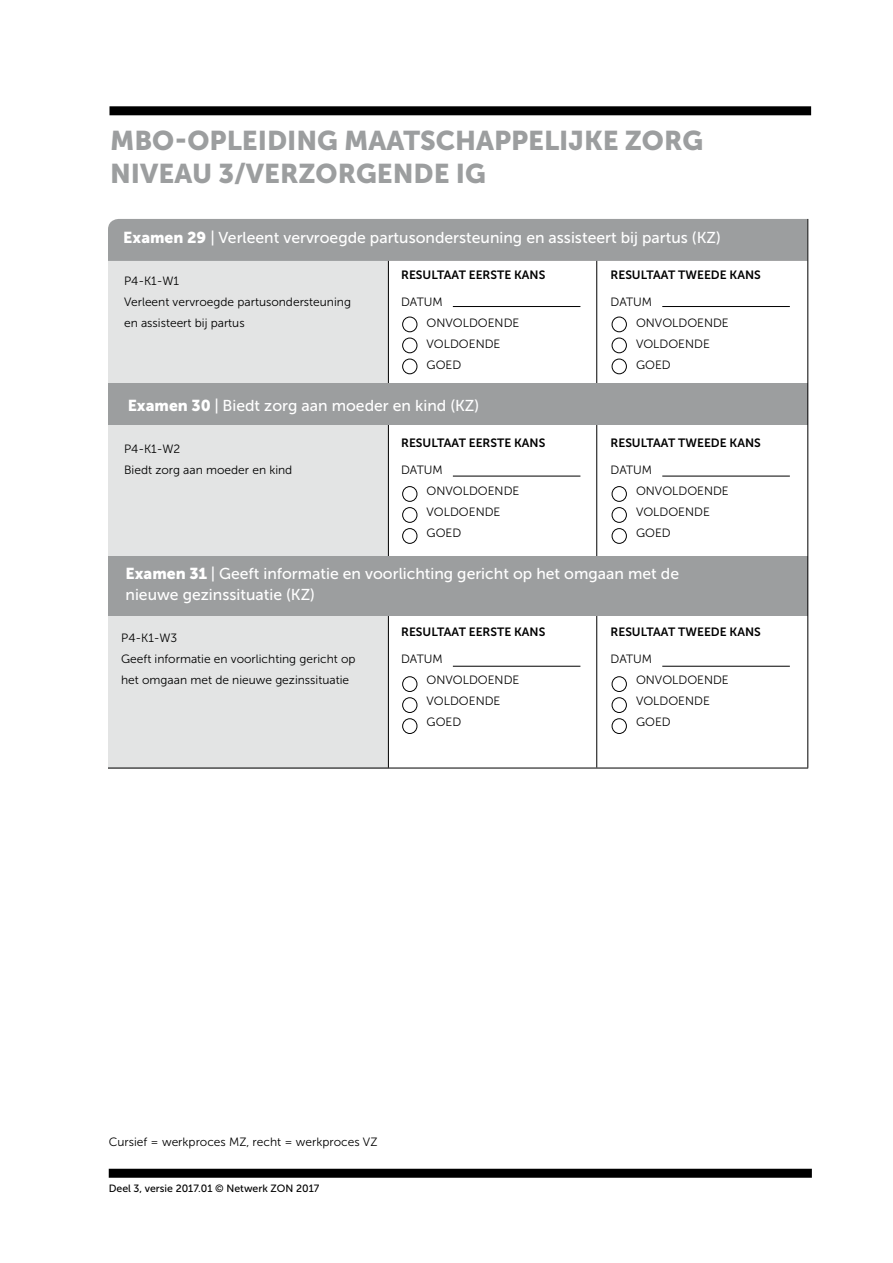
<style>
.page{position:relative;width:893px;height:1263px;background:#fff}
.page>*{position:absolute;margin:0;border:0;box-sizing:border-box;transform-origin:0 0}
.t1{font:27px/32.4px "Museo Sans 900";color:#9c9e9f}
.t2{font:15.75px/21px "Museo Sans 500";color:#fff}
.t3{font:12px/21px "Museo Sans 300";color:#000}
.t4{font:12px "Museo Sans 700";color:#000}
.t5{font:10.5px "Museo Sans 500";color:#000}
.s1{font-family:"Museo Sans 900"}
</style>
<div class="page">
<div style="left:109px;top:1169px;width:703px;height:9px;background:#000"></div>
<hr style="left:596px;top:243px;width:1px;height:524px;background:#000">
<div style="left:108px;top:247px;width:280px;height:521px;background:#e3e4e4"></div>
<hr style="left:453px;top:306px;width:127px;height:1px;background:#000">
<div style="left:402px;top:317px;width:15px;height:15px;border:1px solid #000;border-radius:50%"></div>
<div style="left:402px;top:338px;width:15px;height:15px;border:1px solid #000;border-radius:50%"></div>
<div style="left:402px;top:359px;width:15px;height:15px;border:1px solid #000;border-radius:50%"></div>
<hr style="left:662px;top:306px;width:128px;height:1px;background:#000">
<div style="left:612px;top:317px;width:15px;height:15px;border:1px solid #000;border-radius:50%"></div>
<div style="left:612px;top:338px;width:15px;height:15px;border:1px solid #000;border-radius:50%"></div>
<div style="left:612px;top:359px;width:15px;height:15px;border:1px solid #000;border-radius:50%"></div>
<hr style="left:388px;top:240px;width:1px;height:528px;background:#000">
<div style="left:108px;top:383px;width:700px;height:42px;background:#9c9e9f"></div>
<div style="left:109px;top:106px;width:702px;height:9px;background:#000"></div>
<hr style="left:453px;top:476px;width:127px;height:1px;background:#000">
<div style="left:402px;top:486px;width:15px;height:16px;border:1px solid #000;border-radius:50%"></div>
<div style="left:402px;top:507px;width:15px;height:16px;border:1px solid #000;border-radius:50%"></div>
<div style="left:402px;top:528px;width:15px;height:16px;border:1px solid #000;border-radius:50%"></div>
<hr style="left:662px;top:476px;width:128px;height:1px;background:#000">
<div style="left:612px;top:486px;width:15px;height:16px;border:1px solid #000;border-radius:50%"></div>
<div style="left:612px;top:507px;width:15px;height:16px;border:1px solid #000;border-radius:50%"></div>
<div style="left:612px;top:528px;width:15px;height:16px;border:1px solid #000;border-radius:50%"></div>
<hr style="left:453px;top:666px;width:127px;height:1px;background:#000">
<div style="left:402px;top:676px;width:15px;height:16px;border:1px solid #000;border-radius:50%"></div>
<div style="left:402px;top:697px;width:15px;height:16px;border:1px solid #000;border-radius:50%"></div>
<div style="left:402px;top:718px;width:15px;height:16px;border:1px solid #000;border-radius:50%"></div>
<hr style="left:662px;top:666px;width:128px;height:1px;background:#000">
<div style="left:612px;top:676px;width:15px;height:16px;border:1px solid #000;border-radius:50%"></div>
<div style="left:612px;top:697px;width:15px;height:16px;border:1px solid #000;border-radius:50%"></div>
<div style="left:612px;top:718px;width:15px;height:16px;border:1px solid #000;border-radius:50%"></div>
<hr style="left:108px;top:768px;width:700px;height:1px;background:#000">
<div style="left:108px;top:219px;width:699px;height:42px;background:#9c9e9f"></div>
<div style="left:109px;top:556px;width:699px;height:60px;background:#9c9e9f"></div>
<hr style="left:807px;top:219px;width:1px;height:549px;background:#000">
<h1 class="t1" style="left:110px;top:124px;width:595px">MBO-OPLEIDING MAATSCHAPPELIJKE ZORG<br>NIVEAU 3/VERZORGENDE IG</h1>
<h2 class="t2" style="left:123px;top:227px;width:599px"><span class="s1">Examen 29</span> | Verleent vervroegde partusondersteuning en assisteert bij partus (KZ)</h2>
<p class="t3" style="left:124px;top:270px;width:228px">P4-K1-W1<br>Verleent vervroegde partusondersteuning en assisteert bij partus</p>
<p class="t4" style="left:401px;top:268px;width:146px">RESULTAAT EERSTE KANS</p>
<p class="t3" style="left:427px;top:291px;width:94px;text-indent:-26px">DATUM<br>ONVOLDOENDE<br>VOLDOENDE<br>GOED</p>
<h2 class="t2" style="left:128px;top:395px;width:353px"><span class="s1">Examen 30</span> | Biedt zorg aan moeder en kind (KZ)</h2>
<p class="t3" style="left:124px;top:438px;width:170px">P4-K1-W2<br>Biedt zorg aan moeder en kind</p>
<p class="t4" style="left:401px;top:436px;width:146px">RESULTAAT EERSTE KANS</p>
<p class="t3" style="left:427px;top:459px;width:94px;text-indent:-26px">DATUM<br>ONVOLDOENDE<br>VOLDOENDE<br>GOED</p>
<p class="t4" style="left:610px;top:268px;width:152px">RESULTAAT TWEEDE KANS</p>
<p class="t3" style="left:636px;top:291px;width:94px;text-indent:-26px">DATUM<br>ONVOLDOENDE<br>VOLDOENDE<br>GOED</p>
<p class="t4" style="left:610px;top:436px;width:152px">RESULTAAT TWEEDE KANS</p>
<p class="t3" style="left:636px;top:459px;width:94px;text-indent:-26px">DATUM<br>ONVOLDOENDE<br>VOLDOENDE<br>GOED</p>
<h2 class="t2" style="left:126px;top:563px;width:555px"><span class="s1">Examen 31</span> | Geeft informatie en voorlichting gericht op het omgaan met de nieuwe gezinssituatie (KZ)</h2>
<p class="t3" style="left:121px;top:627px;width:236px">P4-K1-W3<br>Geeft informatie en voorlichting gericht op het omgaan met de nieuwe gezinssituatie</p>
<p class="t4" style="left:401px;top:625px;width:146px">RESULTAAT EERSTE KANS</p>
<p class="t3" style="left:427px;top:648px;width:94px;text-indent:-26px">DATUM<br>ONVOLDOENDE<br>VOLDOENDE<br>GOED</p>
<p class="t4" style="left:610px;top:625px;width:152px">RESULTAAT TWEEDE KANS</p>
<p class="t3" style="left:636px;top:648px;width:94px;text-indent:-26px">DATUM<br>ONVOLDOENDE<br>VOLDOENDE<br>GOED</p>
<p class="t3" style="left:109px;top:1131px;width:270px">Cursief = werkproces MZ, recht = werkproces VZ</p>
<p class="t5" style="left:109px;top:1183px;width:212px">Deel 3, versie 2017.01 © Netwerk ZON 2017</p>
</div>
